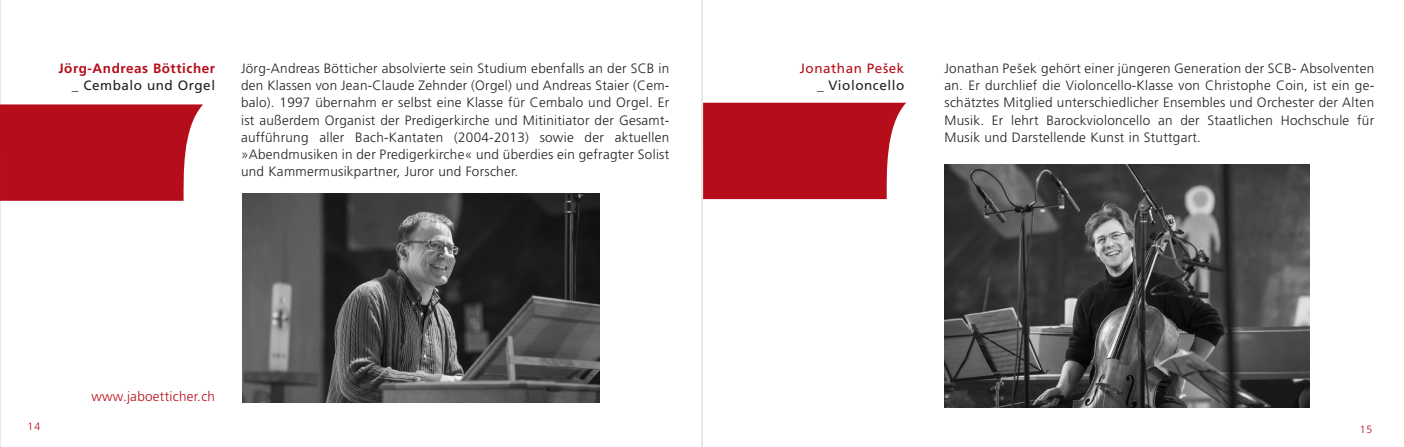
<style>
.page{position:relative;width:1404px;height:447px;background:#fff}
.page>*{position:absolute;margin:0;border:0;box-sizing:border-box;transform-origin:0 0}
.fließ{font:300 13.5px/17.2px "Frutiger";letter-spacing:.02em;color:#231f20;text-align:justify}
.t1{font:13.5px "Frutiger";letter-spacing:.04em;color:#231f20}
.t2{font:700 13.5px "Frutiger";letter-spacing:.04em;color:#b50e1a}
.fließ-2{font:300 13.5px "Frutiger";letter-spacing:.02em;color:#b50e1a}
.t3{font:13.5px "Frutiger";letter-spacing:.04em;color:#b50e1a}
.t4{font:300 10.5px "Frutiger";color:#b50e1a}
</style>
<div class="page">
<hr style="left:0;top:0;width:1px;height:446px;background:#d1d2d4">
<hr style="left:701px;top:0;width:1px;height:446px;background:#d1d2d4">
<svg style="left:0;top:104px;width:203px;height:97px;background:#ba212c"></svg>
<img style="left:242px;top:193px;width:358px;height:209px">
<svg style="left:703px;top:103px;width:203px;height:96px;background:#ba202b"></svg>
<img style="left:944px;top:164px;width:364px;height:243px">
<p class="t2" style="left:58px;top:60px;width:158px">Jörg-Andreas Bötticher</p>
<p class="t1" style="left:72px;top:77px;width:145px">_ Cembalo und Orgel</p>
<p class="fließ" style="left:241px;top:59px;width:430px">Jörg-Andreas Bötticher absolvierte sein Studium ebenfalls an der SCB in den Klassen von Jean-Claude Zehnder (Orgel) und Andreas Staier (Cem&shy;balo). 1997 übernahm er selbst eine Klasse für Cembalo und Orgel. Er ist außerdem Organist der Predigerkirche und Mitinitiator der Gesamt&shy;aufführung aller Bach-Kantaten (2004-2013) sowie der aktuellen »Abendmusiken in der Predigerkirche« und überdies ein gefragter Solist und Kammermusikpartner, Juror und Forscher.</p>
<p class="fließ-2" style="left:91px;top:388px;width:125px">www.jaboetticher.ch</p>
<p class="t3" style="left:799px;top:60px;width:106px">Jonathan Pešek</p>
<p class="t1" style="left:817px;top:77px;width:89px">_ Violoncello</p>
<p class="fließ" style="left:944px;top:59px;width:431px">Jonathan Pešek gehört einer jüngeren Generation der SCB- Absolventen an. Er durchlief die Violoncello-Klasse von Christophe Coin, ist ein ge&shy;schätztes Mitglied unterschiedlicher Ensembles und Orchester der Alten Musik. Er lehrt Barockvioloncello an der Staatlichen Hochschule für Musik und Darstellende Kunst in Stuttgart.</p>
<p class="t4" style="left:28px;top:420px;width:14px">14</p>
<p class="t4" style="left:1359px;top:422px;width:14px">15</p>
</div>
